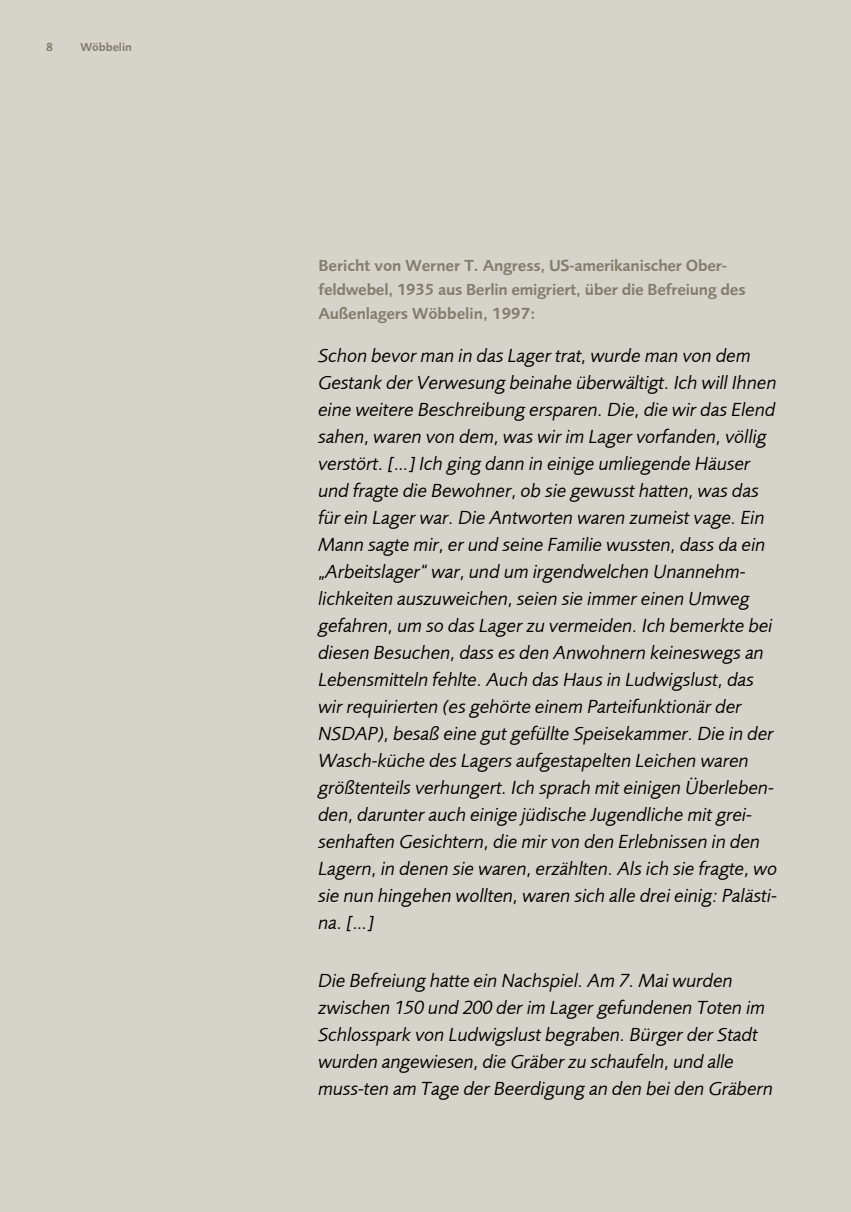
<style>
.page{position:relative;width:851px;height:1212px;background:#fff}
.page>*{position:absolute;margin:0;border:0;box-sizing:border-box;transform-origin:0 0}
.t1{font:italic 19.5px/27px "Foundry Sans";color:#000}
.t2{font:16.5px/24px "Foundry Sans Demi";letter-spacing:-.015em;color:#827c6c}
.t3{font:12px "Foundry Sans Demi";color:#827c6c}
</style>
<div class="page">
<div style="left:0;top:0;width:850px;height:1212px;background:#d6d3ca"></div>
<p class="t3" style="left:46px;top:40px;width:8px">8</p>
<p class="t3" style="left:80px;top:40px;width:53px">Wöbbelin</p>
<p class="t2" style="left:318px;top:254px;width:428px">Bericht von Werner T. Angress, US-amerikanischer Ober&shy;feldwebel, 1935 aus Berlin emigriert, über die Befreiung des<br>Außenlagers Wöbbelin, 1997:</p>
<p class="t1" style="left:318px;top:342px;width:460px">Schon bevor man in das Lager trat, wurde man von dem Gestank der Verwesung beinahe überwältigt. Ich will Ihnen eine weitere Beschreibung ersparen. Die, die wir das Elend sahen, waren von dem, was wir im Lager vorfanden, völlig verstört. […] Ich ging dann in einige umliegende Häuser und fragte die Bewohner, ob sie gewusst hatten, was das für ein Lager war. Die Antworten waren zumeist vage. Ein Mann sagte mir, er und seine Familie wussten, dass da ein „Arbeitslager“ war, und um irgendwelchen Unannehm&shy;lichkeiten auszuweichen, seien sie immer einen Umweg gefahren, um so das Lager zu vermeiden. Ich bemerkte bei diesen Besuchen, dass es den Anwohnern keineswegs an Lebensmitteln fehlte. Auch das Haus in Ludwigslust, das wir requirierten (es gehörte einem Parteifunktionär der NSDAP), besaß eine gut gefüllte Speisekammer. Die in der Wasch-küche des Lagers aufgestapelten Leichen waren größtenteils verhungert. Ich sprach mit einigen Überleben&shy;den, darunter auch einige jüdische Jugendliche mit grei&shy;senhaften Gesichtern, die mir von den Erlebnissen in den Lagern, in denen sie waren, erzählten. Als ich sie fragte, wo sie nun hingehen wollten, waren sich alle drei einig: Palästi&shy;na. […]</p>
<p class="t1" style="left:318px;top:967px;width:456px">Die Befreiung hatte ein Nachspiel. Am 7. Mai wurden zwischen 150 und 200 der im Lager gefundenen Toten im Schlosspark von Ludwigslust begraben. Bürger der Stadt wurden angewiesen, die Gräber zu schaufeln, und alle muss-ten am Tage der Beerdigung an den bei den Gräbern</p>
</div>
